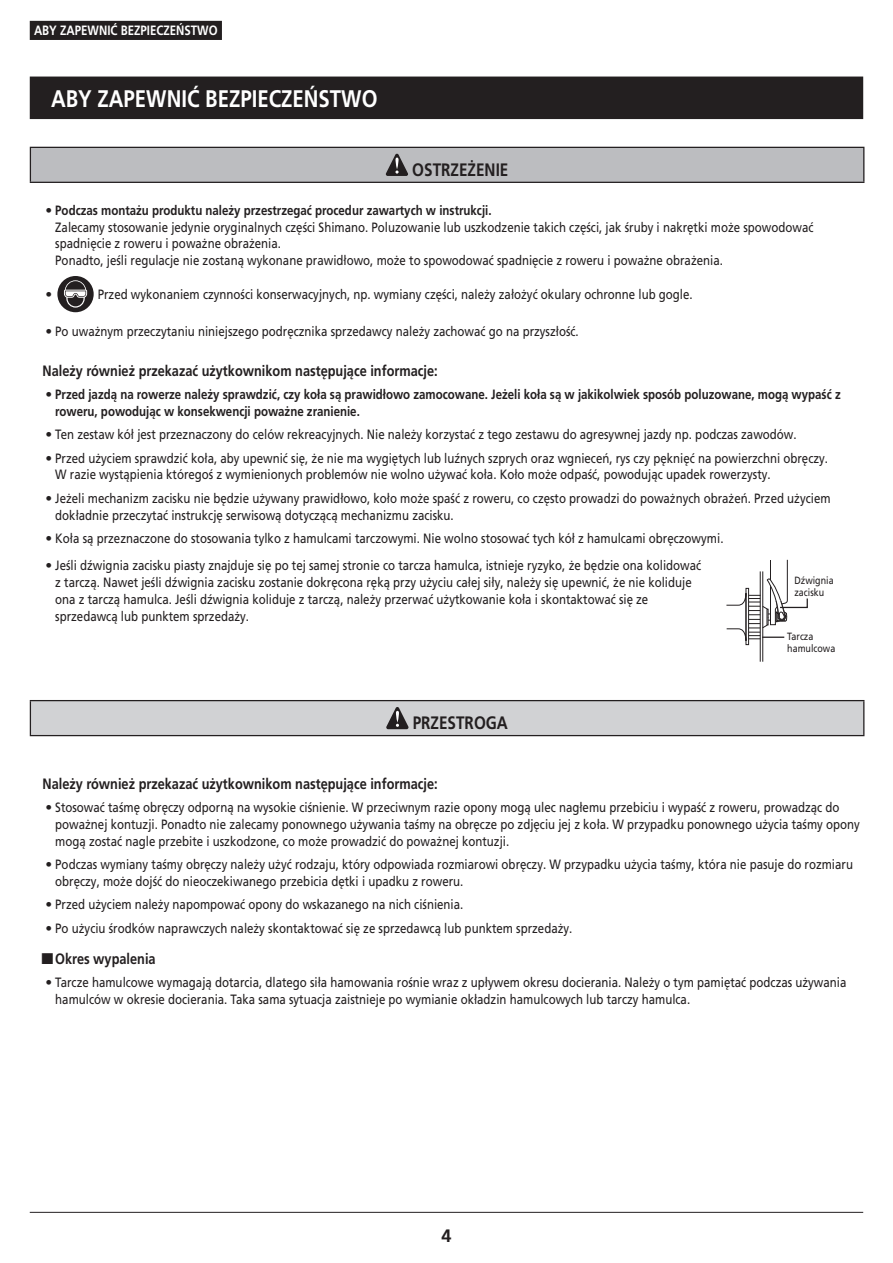
<style>
.page{position:relative;width:893px;height:1263px;background:#fff}
.page>*{position:absolute;margin:0;border:0;box-sizing:border-box;transform-origin:0 0}
.t1{font:700 24px "Frutiger LT Pro";color:#fff;scale:.85 1}
.t2{font:700 18px "Frutiger LT Pro";color:#231f20;scale:.85 1}
.t3{font:700 18px "Frutiger LT Pro";color:#231f20}
.t4{font:700 15px "Frutiger LT Pro";color:#231f20;scale:.85 1}
.t5{font:13.5px/16.8px "Frutiger LT Pro";color:#231f20}
.t6{font:700 13.5px/16.8px "Frutiger LT Pro";color:#231f20;scale:.85 1}
.t7{font:13.5px "Frutiger LT Pro";color:#231f20;scale:.85 1}
.t8{font:700 13.5px "Frutiger LT Pro";color:#fff;scale:.85 1}
.t9{font:10.5px/12px "Frutiger LT Pro";color:#231f20;scale:.85 1}
.s1{font-weight:700}
.s2{font-weight:400}
</style>
<div class="page">
<div style="left:30px;top:21px;width:192px;height:19px;background:#231f20"></div>
<hr style="left:30px;top:1212px;width:833px;height:1px;background:#231f20">
<div style="left:30px;top:77px;width:833px;height:42px;background:#231f20"></div>
<div style="left:30px;top:147px;width:834px;height:35px;background:#bcbdc0"></div>
<hr style="left:30px;top:147px;width:834px;height:1px;background:#231f20">
<hr style="left:30px;top:148px;width:1px;height:34px;background:#231f20">
<hr style="left:863px;top:148px;width:1px;height:34px;background:#231f20">
<hr style="left:30px;top:182px;width:834px;height:1px;background:#231f20">
<svg style="left:386px;top:154px;width:22px;height:22px"></svg>
<div style="left:57px;top:276px;width:37px;height:36px;background:#231f20;border-radius:50%"></div>
<svg style="left:64px;top:280px;width:23px;height:28px"></svg>
<div style="left:746px;top:588px;width:3px;height:57px;border:1px solid #231f20"></div>
<hr style="left:760px;top:571px;width:1px;height:91px;background:#231f20">
<hr style="left:762px;top:571px;width:1px;height:91px;background:#231f20">
<svg style="left:726px;top:560px;width:82px;height:82px"></svg>
<div style="left:30px;top:701px;width:834px;height:35px;background:#d1d2d4"></div>
<hr style="left:30px;top:700px;width:834px;height:1px;background:#231f20">
<hr style="left:30px;top:701px;width:1px;height:34px;background:#231f20">
<hr style="left:863px;top:701px;width:1px;height:34px;background:#231f20">
<hr style="left:30px;top:735px;width:834px;height:1px;background:#231f20">
<svg style="left:386px;top:707px;width:22px;height:22px"></svg>
<p class="t8" style="left:34px;top:22px;width:218px">ABY ZAPEWNIĆ BEZPIECZEŃSTWO</p>
<h1 class="t1" style="left:51px;top:84px;width:386px">ABY ZAPEWNIĆ BEZPIECZEŃSTWO</h1>
<h2 class="t2" style="left:412px;top:159px;width:115px">OSTRZEŻENIE</h2>
<p class="t5" style="left:55px;top:202px;width:760px;text-indent:-10px">• <span class="s1">Podczas montażu produktu należy przestrzegać procedur zawartych w instrukcji.<br></span>Zalecamy stosowanie jedynie oryginalnych części Shimano. Poluzowanie lub uszkodzenie takich części, jak śruby i nakrętki może spowodować spadnięcie z roweru i poważne obrażenia.<br>Ponadto, jeśli regulacje nie zostaną wykonane prawidłowo, może to spowodować spadnięcie z roweru i poważne obrażenia.</p>
<p class="t5" style="left:46px;top:286px;width:8px">•</p>
<p class="t7" style="left:98px;top:287px;width:701px">Przed wykonaniem czynności konserwacyjnych, np. wymiany części, należy założyć okulary ochronne lub gogle.</p>
<p class="t5" style="left:46px;top:323px;width:535px">• Po uważnym przeczytaniu niniejszego podręcznika sprzedawcy należy zachować go na przyszłość.</p>
<p class="t4" style="left:43px;top:362px;width:466px">Należy również przekazać użytkownikom następujące informacje:</p>
<p class="t6" style="left:55px;top:386px;width:925px;text-indent:-10px"><span class="s2">•</span> Przed jazdą na rowerze należy sprawdzić, czy koła są prawidłowo zamocowane. Jeżeli koła są w jakikolwiek sposób poluzowane, mogą wypaść z roweru, powodując w konsekwencji poważne zranienie.</p>
<p class="t5" style="left:46px;top:426px;width:753px">• Ten zestaw kół jest przeznaczony do celów rekreacyjnych. Nie należy korzystać z tego zestawu do agresywnej jazdy np. podczas zawodów.</p>
<p class="t5" style="left:55px;top:449px;width:774px;text-indent:-10px">• Przed użyciem sprawdzić koła, aby upewnić się, że nie ma wygiętych lub luźnych szprych oraz wgnieceń, rys czy pęknięć na powierzchni obręczy.<br>W razie wystąpienia któregoś z wymienionych problemów nie wolno używać koła. Koło może odpaść, powodując upadek rowerzysty.</p>
<p class="t5" style="left:55px;top:490px;width:777px;text-indent:-10px">• Jeżeli mechanizm zacisku nie będzie używany prawidłowo, koło może spaść z roweru, co często prowadzi do poważnych obrażeń. Przed użyciem dokładnie przeczytać instrukcję serwisową dotyczącą mechanizmu zacisku.</p>
<p class="t5" style="left:46px;top:530px;width:679px">• Koła są przeznaczone do stosowania tylko z hamulcami tarczowymi. Nie wolno stosować tych kół z hamulcami obręczowymi.</p>
<p class="t5" style="left:55px;top:557px;width:647px;text-indent:-10px">• Jeśli dźwignia zacisku piasty znajduje się po tej samej stronie co tarcza hamulca, istnieje ryzyko, że będzie ona kolidować z tarczą. Nawet jeśli dźwignia zacisku zostanie dokręcona ręką przy użyciu całej siły, należy się upewnić, że nie koliduje ona z tarczą hamulca. Jeśli dźwignia koliduje z tarczą, należy przerwać użytkowanie koła i skontaktować się ze sprzedawcą lub punktem sprzedaży.</p>
<p class="t9" style="left:794px;top:574px;width:48px">Dźwignia zacisku</p>
<p class="t9" style="left:787px;top:630px;width:58px">Tarcza hamulcowa</p>
<h2 class="t2" style="left:413px;top:712px;width:114px">PRZESTROGA</h2>
<p class="t4" style="left:43px;top:775px;width:466px">Należy również przekazać użytkownikom następujące informacje:</p>
<p class="t5" style="left:55px;top:799px;width:806px;text-indent:-10px">• Stosować taśmę obręczy odporną na wysokie ciśnienie. W przeciwnym razie opony mogą ulec nagłemu przebiciu i wypaść z roweru, prowadząc do poważnej kontuzji. Ponadto nie zalecamy ponownego używania taśmy na obręcze po zdjęciu jej z koła. W przypadku ponownego użycia taśmy opony mogą zostać nagle przebite i uszkodzone, co może prowadzić do poważnej kontuzji.</p>
<p class="t5" style="left:55px;top:856px;width:799px;text-indent:-10px">• Podczas wymiany taśmy obręczy należy użyć rodzaju, który odpowiada rozmiarowi obręczy. W przypadku użycia taśmy, która nie pasuje do rozmiaru obręczy, może dojść do nieoczekiwanego przebicia dętki i upadku z roweru.</p>
<p class="t5" style="left:46px;top:896px;width:419px">• Przed użyciem należy napompować opony do wskazanego na nich ciśnienia.</p>
<p class="t5" style="left:46px;top:920px;width:528px">• Po użyciu środków naprawczych należy skontaktować się ze sprzedawcą lub punktem sprzedaży.</p>
<p class="t4" style="left:55px;top:950px;width:120px">Okres wypalenia</p>
<p class="t5" style="left:55px;top:974px;width:793px;text-indent:-10px">• Tarcze hamulcowe wymagają dotarcia, dlatego siła hamowania rośnie wraz z upływem okresu docierania. Należy o tym pamiętać podczas używania hamulców w okresie docierania. Taka sama sytuacja zaistnieje po wymianie okładzin hamulcowych lub tarczy hamulca.</p>
<h2 class="t3" style="left:441px;top:1225px;width:12px">4</h2>
</div>
